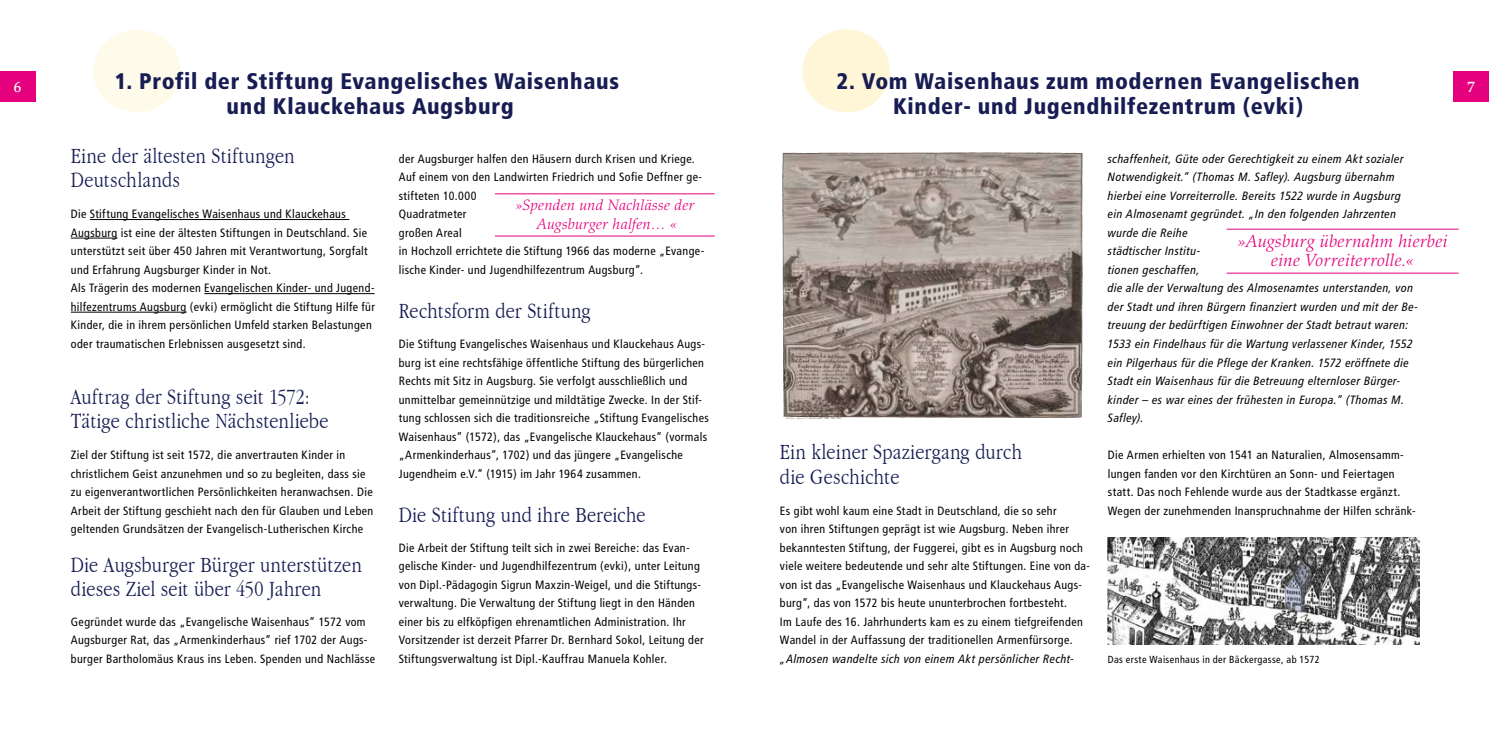
<style>
.page{position:relative;width:1489px;height:745px;background:#fff}
.page>*{position:absolute;margin:0;border:0;box-sizing:border-box;transform-origin:0 0}
.t1{font:300 condensed 22.5px/24.4px "Garamond";letter-spacing:.02em;color:#171d53}
.t2{font:900 condensed 22.5px/25px "Frutiger";letter-spacing:.03em;color:#171d53;text-align:center}
.t3{font:italic 300 17.5px/18.5px "Palatino";letter-spacing:.02em;color:#e5007d;text-align:center}
.t4{font:italic 300 15px/18.5px "Palatino";letter-spacing:.025em;color:#e5007d;text-align:center}
.t5{font:500 15px "Palatino";color:#fff}
.t6{font:condensed 12px/18.5px "Frutiger";letter-spacing:.03em;color:#000}
.t7{font:italic condensed 12px/18.5px "Frutiger LT Pro";letter-spacing:.04em;color:#000}
.t8{font:condensed 10.25px "Frutiger";letter-spacing:.035em;color:#000}
</style>
<div class="page">
<div style="left:0;top:71px;width:35px;height:31px;background:#e5007d"></div>
<div style="left:1453px;top:71px;width:35px;height:31px;background:#e5007d"></div>
<div style="left:802px;top:30px;width:87px;height:82px;background:#fff6d7;border-radius:50%"></div>
<div style="left:93px;top:30px;width:88px;height:82px;background:#fffbeb;border-radius:50%"></div>
<hr style="left:90px;top:219px;width:259px;height:1px;background:#000">
<hr style="left:71px;top:237px;width:46px;height:1px;background:#000">
<hr style="left:204px;top:293px;width:170px;height:1px;background:#000">
<hr style="left:71px;top:311px;width:116px;height:1px;background:#000">
<img style="left:1107px;top:537px;width:311px;height:107px">
<svg style="left:782px;top:152px;width:301px;height:268px"></svg>
<img style="left:892px;top:152px;width:83px;height:1px">
<hr style="left:1226px;top:229px;width:232px;height:1px;background:#e5007d">
<hr style="left:1226px;top:273px;width:232px;height:1px;background:#e5007d">
<hr style="left:495px;top:193px;width:219px;height:1px;background:#e5007d">
<hr style="left:495px;top:235px;width:219px;height:1px;background:#e5007d">
<h1 class="t2" style="left:115px;top:68px;width:506px">1. Profil der Stiftung Evangelisches Waisenhaus und Klauckehaus Augsburg</h1>
<h1 class="t2" style="left:836px;top:68px;width:525px">2. Vom Waisenhaus zum modernen Evangelischen<br>Kinder- und Jugendhilfezentrum (evki)</h1>
<p class="t5" style="left:14px;top:78px;width:9px">6</p>
<p class="t5" style="left:1467px;top:78px;width:9px">7</p>
<h1 class="t1" style="left:71px;top:143px;width:225px">Eine der ältesten Stiftungen<br>Deutschlands</h1>
<p class="t6" style="left:71px;top:205px;width:305px">Die Stiftung Evangelisches Waisenhaus und Klauckehaus Augsburg ist eine der ältesten Stiftungen in Deutschland. Sie unterstützt seit über 450 Jahren mit Verantwortung, Sorgfalt und Erfahrung Augsburger Kinder in Not.<br>Als Trägerin des modernen Evangelischen Kinder- und Jugend&shy;hilfezentrums Augsburg (evki) ermöglicht die Stiftung Hilfe für Kinder, die in ihrem persönlichen Umfeld starken Belastungen oder traumatischen Erlebnissen ausgesetzt sind.</p>
<h1 class="t1" style="left:71px;top:384px;width:259px">Auftrag der Stiftung seit 1572:<br>Tätige christliche Nächstenliebe</h1>
<p class="t6" style="left:71px;top:445px;width:304px">Ziel der Stiftung ist seit 1572, die anvertrauten Kinder in christlichem Geist anzunehmen und so zu begleiten, dass sie zu eigenverantwortlichen Persönlichkeiten heranwachsen. Die Arbeit der Stiftung geschieht nach den für Glauben und Leben geltenden Grundsätzen der Evangelisch-Lutherischen Kirche</p>
<h1 class="t1" style="left:71px;top:552px;width:292px">Die Augsburger Bürger unterstützen dieses Ziel seit über 450 Jahren</h1>
<p class="t6" style="left:71px;top:612px;width:306px">Gegründet wurde das „Evangelische Waisenhaus“ 1572 vom<br>Augsburger Rat, das „Armenkinderhaus“ rief 1702 der Augs&shy;burger Bartholomäus Kraus ins Leben. Spenden und Nachlässe</p>
<p class="t6" style="left:399px;top:149px;width:307px">der Augsburger halfen den Häusern durch Krisen und Kriege.<br>Auf einem von den Landwirten Friedrich und Sofie Deffner ge&shy;stifteten 10.000<br>Quadratmeter<br>großen Areal<br>in Hochzoll errichtete die Stiftung 1966 das moderne „Evange&shy;lische Kinder- und Jugendhilfezentrum Augsburg“.</p>
<h1 class="t1" style="left:399px;top:299px;width:193px">Rechtsform der Stiftung</h1>
<p class="t6" style="left:399px;top:334px;width:311px">Die Stiftung Evangelisches Waisenhaus und Klauckehaus Augs&shy;burg ist eine rechtsfähige öffentliche Stiftung des bürgerlichen Rechts mit Sitz in Augsburg. Sie verfolgt ausschließlich und unmittelbar gemeinnützige und mildtätige Zwecke. In der Stif&shy;tung schlossen sich die traditionsreiche „Stiftung Evangelisches Waisenhaus“ (1572), das „Evangelische Klauckehaus“ (vormals „Armenkinderhaus“, 1702) und das jüngere „Evangelische Jugendheim e.V.“ (1915) im Jahr 1964 zusammen.</p>
<h1 class="t1" style="left:399px;top:502px;width:248px">Die Stiftung und ihre Bereiche</h1>
<p class="t6" style="left:399px;top:538px;width:306px">Die Arbeit der Stiftung teilt sich in zwei Bereiche: das Evan&shy;gelische Kinder- und Jugendhilfezentrum (evki), unter Leitung von Dipl.-Pädagogin Sigrun Maxzin-Weigel, und die Stiftungs&shy;verwaltung. Die Verwaltung der Stiftung liegt in den Händen einer bis zu elfköpfigen ehrenamtlichen Administration. Ihr Vorsitzender ist derzeit Pfarrer Dr. Bernhard Sokol, Leitung der Stiftungsverwaltung ist Dipl.-Kauffrau Manuela Kohler.</p>
<p class="t4" style="left:515px;top:196px;width:180px">»Spenden und Nachlässe der<br>Augsburger halfen… «</p>
<h1 class="t1" style="left:780px;top:439px;width:243px">Ein kleiner Spaziergang durch die Geschichte</h1>
<p class="t6" style="left:780px;top:501px;width:312px">Es gibt wohl kaum eine Stadt in Deutschland, die so sehr<br>von ihren Stiftungen geprägt ist wie Augsburg. Neben ihrer bekanntesten Stiftung, der Fuggerei, gibt es in Augsburg noch viele weitere bedeutende und sehr alte Stiftungen. Eine von da&shy;von ist das „Evangelische Waisenhaus und Klauckehaus Augs&shy;burg“, das von 1572 bis heute ununterbrochen fortbesteht.<br>Im Laufe des 16. Jahrhunderts kam es zu einem tiefgreifenden Wandel in der Auffassung der traditionellen Armenfürsorge.</p>
<p class="t7" style="left:780px;top:649px;width:296px">„Almosen wandelte sich von einem Akt persönlicher Recht-</p>
<p class="t7" style="left:1107px;top:149px;width:312px">schaffenheit, Güte oder Gerechtigkeit zu einem Akt sozialer Notwendigkeit.“ (Thomas M. Safley). Augsburg übernahm hierbei eine Vorreiterrolle. Bereits 1522 wurde in Augsburg ein Almosenamt gegründet. „In den folgenden Jahrzenten wurde die Reihe<br>städtischer Institu-<br>tionen geschaffen,<br>die alle der Verwaltung des Almosenamtes unterstanden, von der Stadt und ihren Bürgern finanziert wurden und mit der Be&shy;treuung der bedürftigen Einwohner der Stadt betraut waren:<br>1533 ein Findelhaus für die Wartung verlassener Kinder, 1552 ein Pilgerhaus für die Pflege der Kranken. 1572 eröffnete die Stadt ein Waisenhaus für die Betreuung elternloser Bürger&shy;kinder – es war eines der frühesten in Europa.“ (Thomas M.<br>Safley).</p>
<p class="t6" style="left:1107px;top:445px;width:309px">Die Armen erhielten von 1541 an Naturalien, Almosensamm&shy;lungen fanden vor den Kirchtüren an Sonn- und Feiertagen statt. Das noch Fehlende wurde aus der Stadtkasse ergänzt.<br>Wegen der zunehmenden Inanspruchnahme der Hilfen schränk-</p>
<h2 class="t3" style="left:1237px;top:232px;width:212px">»Augsburg übernahm hierbei eine Vorreiterrolle.«</h2>
<p class="t8" style="left:1107px;top:653px;width:213px">Das erste Waisenhaus in der Bäckergasse, ab 1572</p>
</div>
